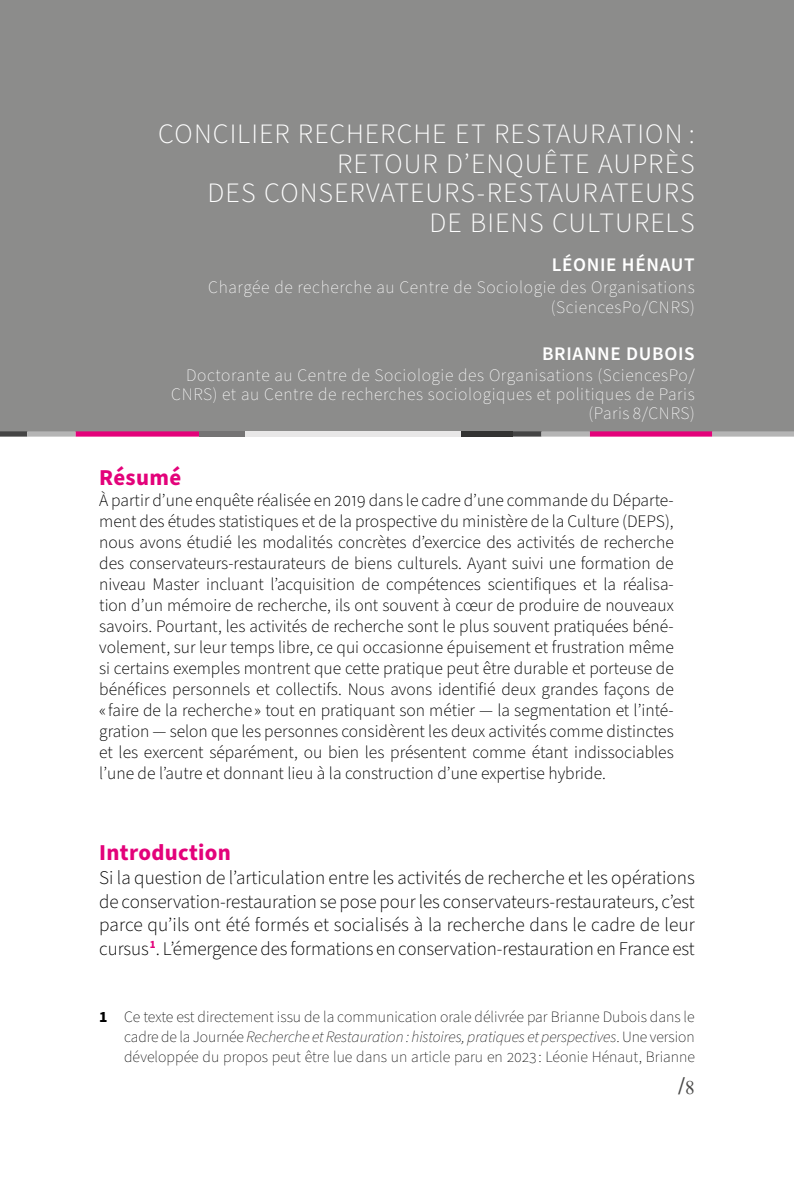
<style>
.page{position:relative;width:794px;height:1191px;background:#fff}
.page>*{position:absolute;margin:0;border:0;box-sizing:border-box;transform-origin:0 0}
.t1{font:300 28px/29.8px "Source Sans Pro";letter-spacing:.035em;color:#fff;text-align:right}
.t2{font:700 24.5px "Times New Roman";color:#4a4a49}
.t3{font:700 22.75px "Source Sans Pro";letter-spacing:.015em;color:#e3027a}
.t4{font:300 19.25px/23.6px "Source Sans Pro";letter-spacing:-.005em;color:#000;text-align:justify}
.t5{font:600 19.25px "Source Sans Pro";letter-spacing:.035em;color:#fff}
.t6{font:300 17.5px/21px "Source Sans Pro";color:#000;text-align:justify}
.t7{font:200 17.5px/19.2px "Source Sans Pro";letter-spacing:.035em;color:#fff;text-align:right}
.t8{font:200 15.75px/20.1px "Source Sans Pro";color:#000;text-align:justify}
.s1{font-weight:700}
.s2{font-style:italic}
.s3{font-weight:400;font-size:19.25px}
</style>
<div class="page">
<div style="left:0;top:0;width:794px;height:431px;background:#8c8c8b"></div>
<svg style="left:0;top:431px;width:794px;height:5px;background:#bb5189"></svg>
<div style="left:199px;top:431px;width:46px;height:5px;background:#757474"></div>
<div style="left:245px;top:431px;width:216px;height:5px;background:#e8e7e7"></div>
<div style="left:461px;top:431px;width:52px;height:5px;background:#333332"></div>
<h1 class="t1" style="left:158px;top:119px;width:538px">CONCILIER RECHERCHE ET RESTAURATION :<br>RETOUR D’ENQUÊTE AUPRÈS<br>DES CONSERVATEURS-RESTAURATEURS<br>DE BIENS CULTURELS</h1>
<p class="t5" style="left:552px;top:251px;width:144px">LÉONIE HÉNAUT</p>
<p class="t7" style="left:208px;top:278px;width:488px">Chargée de recherche au Centre de Sociologie des Organisations (SciencesPo/CNRS)</p>
<p class="t5" style="left:542px;top:341px;width:154px">BRIANNE DUBOIS</p>
<p class="t7" style="left:171px;top:366px;width:525px">Doctorante au Centre de Sociologie des Organisations (SciencesPo/<br>CNRS) et au Centre de recherches sociologiques et politiques de Paris (Paris 8/CNRS)</p>
<h3 class="t3" style="left:99px;top:462px;width:83px">Résumé</h3>
<p class="t6" style="left:99px;top:490px;width:576px">À partir d’une enquête réalisée en 2019 dans le cadre d’une commande du Départe&shy;ment des études statistiques et de la prospective du ministère de la Culture (DEPS), nous avons étudié les modalités concrètes d’exercice des activités de recherche des conservateurs-restaurateurs de biens culturels. Ayant suivi une formation de niveau Master incluant l’acquisition de compétences scientifiques et la réalisa&shy;tion d’un mémoire de recherche, ils ont souvent à cœur de produire de nouveaux savoirs. Pourtant, les activités de recherche sont le plus souvent pratiquées béné&shy;volement, sur leur temps libre, ce qui occasionne épuisement et frustration même si certains exemples montrent que cette pratique peut être durable et porteuse de bénéfices personnels et collectifs. Nous avons identifié deux grandes façons de « faire de la recherche » tout en pratiquant son métier — la segmentation et l’inté&shy;gration — selon que les personnes considèrent les deux activités comme distinctes et les exercent séparément, ou bien les présentent comme étant indissociables l’une de l’autre et donnant lieu à la construction d’une expertise hybride.</p>
<h3 class="t3" style="left:99px;top:837px;width:133px">Introduction</h3>
<p class="t4" style="left:99px;top:866px;width:597px">Si la question de l’articulation entre les activités de recherche et les opérations de conservation-restauration se pose pour les conservateurs-restaurateurs, c’est parce qu’ils ont été formés et socialisés à la recherche dans le cadre de leur cursus <sup>1</sup>. L’émergence des formations en conservation-restauration en France est</p>
<p class="t8" style="left:124px;top:1007px;width:572px;text-indent:-25px"><span class="s1">1</span> Ce texte est directement issu de la communication orale délivrée par Brianne Dubois dans le cadre de la Journée <span class="s2">Recherche et Restauration : histoires, pratiques et perspectives</span>. Une version développée du propos peut être lue dans un article paru en 2023 : Léonie Hénaut, Brianne</p>
<h2 class="t2" style="left:678px;top:1068px;width:18px">/<span class="s3">8</span></h2>
</div>
